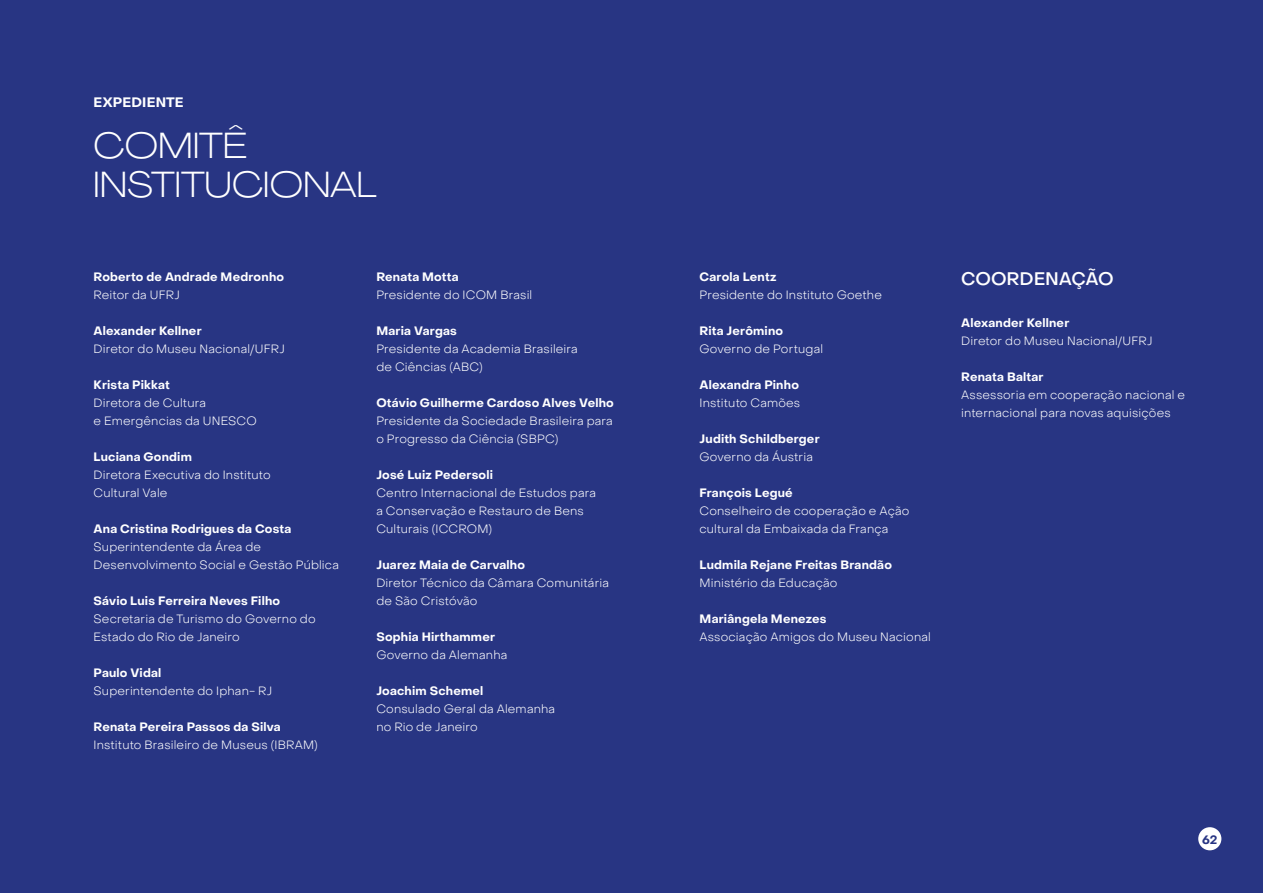
<style>
.page{position:relative;width:1263px;height:893px;background:#283583}
.page>*{position:absolute;margin:0;border:0;box-sizing:border-box;transform-origin:0 0}
.t1{font:300 expanded 36px/39px "Agrandir";color:#fff}
.t2{font:500 18px "Object Sans";letter-spacing:-.005em;color:#fff}
.t3{font:700 13.5px "Object Sans";letter-spacing:.015em;color:#fff}
.t4{font:300 12px/18px "Object Sans";letter-spacing:.015em;color:#fff}
.t5{font:700 12px "Object Sans";letter-spacing:.015em;color:#fff}
.t6{font:700 12px "Object Sans";color:#283583}
</style>
<div class="page">
<div style="left:1198px;top:827px;width:23px;height:23px;background:#fff;border-radius:50%"></div>
<p class="t3" style="left:94px;top:94px;width:92px">EXPEDIENTE</p>
<h1 class="t1" style="left:94px;top:126px;width:285px">COMITÊ<br>INSTITUCIONAL</h1>
<p class="t5" style="left:94px;top:269px;width:192px">Roberto de Andrade Medronho</p>
<p class="t4" style="left:94px;top:286px;width:88px">Reitor da UFRJ</p>
<p class="t5" style="left:94px;top:323px;width:110px">Alexander Kellner</p>
<p class="t4" style="left:94px;top:340px;width:193px">Diretor do Museu Nacional/UFRJ</p>
<p class="t5" style="left:94px;top:377px;width:78px">Krista Pikkat</p>
<p class="t4" style="left:94px;top:394px;width:165px">Diretora de Cultura<br>e Emergências da UNESCO</p>
<p class="t5" style="left:94px;top:449px;width:100px">Luciana Gondim</p>
<p class="t4" style="left:94px;top:466px;width:179px">Diretora Executiva do Instituto<br>Cultural Vale</p>
<p class="t5" style="left:94px;top:521px;width:199px">Ana Cristina Rodrigues da Costa</p>
<p class="t4" style="left:94px;top:538px;width:247px">Superintendente da Área de<br>Desenvolvimento Social e Gestão Pública</p>
<p class="t5" style="left:94px;top:593px;width:188px">Sávio Luis Ferreira Neves Filho</p>
<p class="t4" style="left:94px;top:610px;width:224px">Secretaria de Turismo do Governo do<br>Estado do Rio de Janeiro</p>
<p class="t5" style="left:94px;top:665px;width:69px">Paulo Vidal</p>
<p class="t4" style="left:94px;top:682px;width:180px">Superintendente do Iphan- RJ</p>
<p class="t5" style="left:94px;top:719px;width:189px">Renata Pereira Passos da Silva</p>
<p class="t4" style="left:94px;top:736px;width:226px">Instituto Brasileiro de Museus (IBRAM)</p>
<p class="t5" style="left:376px;top:269px;width:84px">Renata Motta</p>
<p class="t4" style="left:376px;top:286px;width:157px">Presidente do ICOM Brasil</p>
<p class="t5" style="left:376px;top:323px;width:82px">Maria Vargas</p>
<p class="t4" style="left:376px;top:340px;width:203px">Presidente da Academia Brasileira de Ciências (ABC)</p>
<p class="t5" style="left:376px;top:395px;width:239px">Otávio Guilherme Cardoso Alves Velho</p>
<p class="t4" style="left:376px;top:412px;width:238px">Presidente da Sociedade Brasileira para o Progresso da Ciência (SBPC)</p>
<p class="t5" style="left:376px;top:467px;width:118px">José Luiz Pedersoli</p>
<p class="t4" style="left:376px;top:484px;width:221px">Centro Internacional de Estudos para a Conservação e Restauro de Bens<br>Culturais (ICCROM)</p>
<p class="t5" style="left:376px;top:557px;width:150px">Juarez Maia de Carvalho</p>
<p class="t4" style="left:376px;top:574px;width:234px">Diretor Técnico da Câmara Comunitária de São Cristóvão</p>
<p class="t5" style="left:376px;top:629px;width:120px">Sophia Hirthammer</p>
<p class="t4" style="left:376px;top:646px;width:133px">Governo da Alemanha</p>
<p class="t5" style="left:376px;top:683px;width:108px">Joachim Schemel</p>
<p class="t4" style="left:376px;top:700px;width:180px">Consulado Geral da Alemanha no Rio de Janeiro</p>
<p class="t5" style="left:699px;top:269px;width:78px">Carola Lentz</p>
<p class="t4" style="left:699px;top:286px;width:184px">Presidente do Instituto Goethe</p>
<p class="t5" style="left:699px;top:323px;width:85px">Rita Jerômino</p>
<p class="t4" style="left:699px;top:340px;width:125px">Governo de Portugal</p>
<p class="t5" style="left:699px;top:377px;width:101px">Alexandra Pinho</p>
<p class="t4" style="left:699px;top:394px;width:102px">Instituto Camões</p>
<p class="t5" style="left:699px;top:431px;width:122px">Judith Schildberger</p>
<p class="t4" style="left:699px;top:448px;width:115px">Governo da Áustria</p>
<p class="t5" style="left:699px;top:485px;width:95px">François Legué</p>
<p class="t4" style="left:699px;top:502px;width:212px">Conselheiro de cooperação e Ação cultural da Embaixada da França</p>
<p class="t5" style="left:699px;top:557px;width:194px">Ludmila Rejane Freitas Brandão</p>
<p class="t4" style="left:699px;top:574px;width:140px">Ministério da Educação</p>
<p class="t5" style="left:699px;top:611px;width:128px">Mariângela Menezes</p>
<p class="t4" style="left:699px;top:628px;width:233px">Associação Amigos do Museu Nacional</p>
<h2 class="t2" style="left:961px;top:268px;width:154px">COORDENAÇÃO</h2>
<p class="t5" style="left:961px;top:315px;width:110px">Alexander Kellner</p>
<p class="t4" style="left:961px;top:331px;width:193px">Diretor do Museu Nacional/UFRJ</p>
<p class="t5" style="left:961px;top:369px;width:84px">Renata Baltar</p>
<p class="t4" style="left:961px;top:385px;width:225px">Assessoria em cooperação nacional e internacional para novas aquisições</p>
<p class="t6" style="left:1202px;top:832px;width:17px">62</p>
</div>
